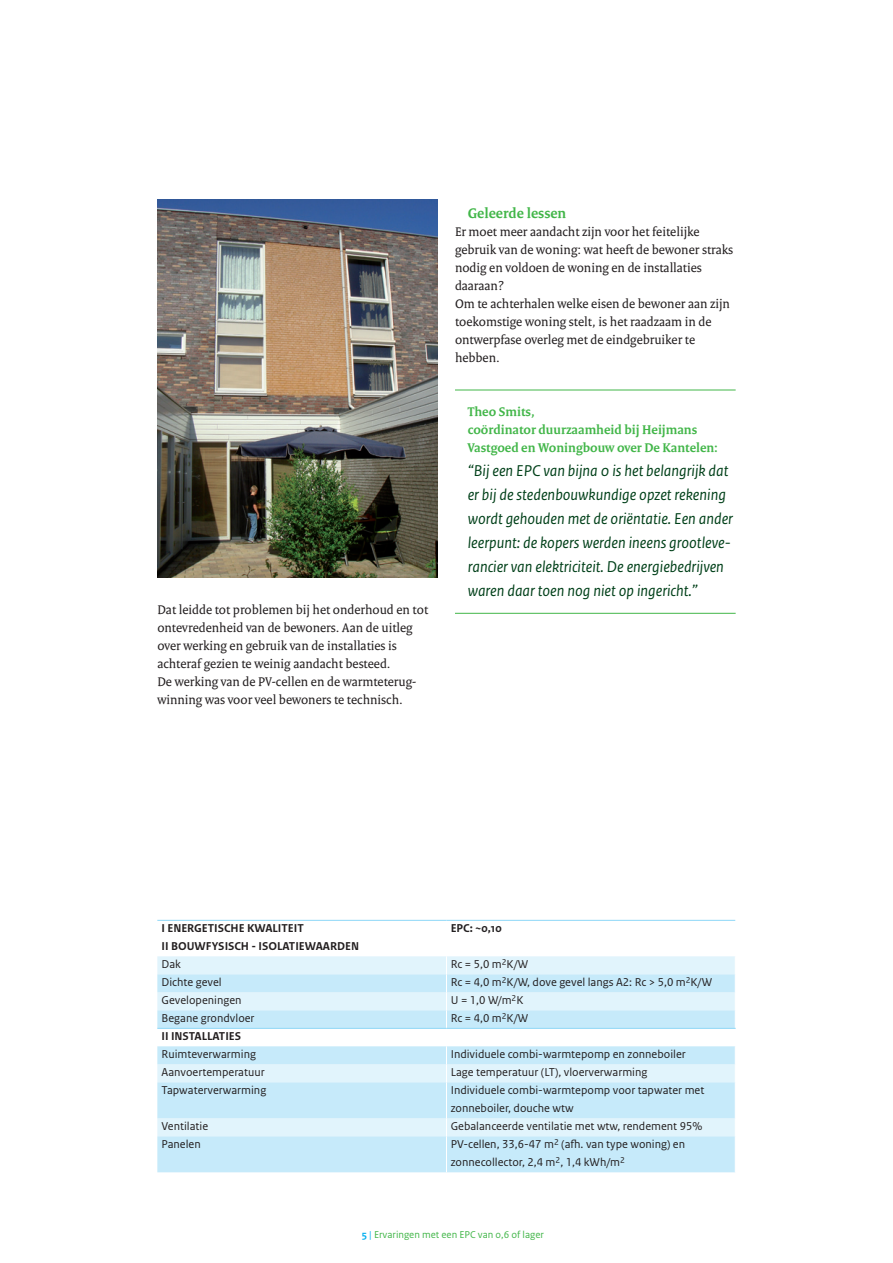
<style>
.page{position:relative;width:893px;height:1263px;background:#fff}
.page>*{position:absolute;margin:0;border:0;box-sizing:border-box;transform-origin:0 0}
.t1{font:italic 16.5px/24px "Rijksoverheid Sans Text";color:#004019}
.t2{font:700 15px "Rijksoverheid Serif";color:#42b649}
.t3{font:13.5px/18px "Rijksoverheid Serif";color:#231f20}
.t4{font:700 13.5px/18px "Rijksoverheid Serif";color:#42b649}
.t5{font:12px/18px "Rijksoverheid Sans Text";color:#231f20}
.t6{font:700 12px "Rijksoverheid Sans Text";color:#231f20}
.t7{font:10.5px "Rijksoverheid Sans Text";color:#42b649}
.s1{font-weight:700;color:#00aeef}
.s2{color:#00aeef}
</style>
<div class="page">
<hr style="left:455px;top:390px;width:281px;height:1px;background:#42b649">
<hr style="left:455px;top:613px;width:281px;height:1px;background:#42b649">
<img style="left:157px;top:200px;width:281px;height:378px">
<div style="left:157px;top:956px;width:578px;height:18px;background:#e1f4fc"></div>
<svg style="left:157px;top:974px;width:578px;height:198px;background:#d2eefa"></svg>
<svg style="left:446px;top:956px;width:1px;height:72px"></svg>
<svg style="left:446px;top:1046px;width:1px;height:36px"></svg>
<hr style="left:446px;top:1082px;width:1px;height:36px;background:#fff">
<svg style="left:446px;top:1118px;width:1px;height:18px"></svg>
<hr style="left:446px;top:1136px;width:1px;height:36px;background:#fff">
<hr style="left:157px;top:920px;width:289px;height:1px;background:#8dd7f7">
<hr style="left:446px;top:920px;width:289px;height:1px;background:#8dd7f7">
<hr style="left:157px;top:1028px;width:289px;height:1px;background:#8dd7f7">
<hr style="left:446px;top:1028px;width:290px;height:1px;background:#8dd7f7">
<p class="t2" style="left:468px;top:204px;width:100px">Geleerde lessen</p>
<p class="t3" style="left:455px;top:222px;width:280px">Er moet meer aandacht zijn voor het feitelijke gebruik van de woning: wat heeft de bewoner straks nodig en voldoen de woning en de installaties daaraan?<br>Om te achterhalen welke eisen de bewoner aan zijn toekomstige woning stelt, is het raadzaam in de ontwerpfase overleg met de eindgebruiker te hebben.</p>
<p class="t3" style="left:157px;top:600px;width:272px">Dat leidde tot problemen bij het onderhoud en tot ontevredenheid van de bewoners. Aan de uitleg over werking en gebruik van de installaties is achteraf gezien te weinig aandacht besteed.<br>De werking van de PV-cellen en de warmteterug&shy;winning was voor veel bewoners te technisch.</p>
<p class="t4" style="left:468px;top:402px;width:252px">Theo Smits,<br>coördinator duurzaamheid bij Heijmans<br>Vastgoed en Woningbouw over De Kantelen:</p>
<p class="t1" style="left:468px;top:459px;width:267px">“Bij een EPC van bijna 0 is het belangrijk dat er bij de stedenbouwkundige opzet rekening wordt gehouden met de oriëntatie. Een ander leerpunt: de kopers werden ineens grootleve&shy;rancier van elektriciteit. De energiebedrijven waren daar toen nog niet op ingericht.”</p>
<p class="t6" style="left:162px;top:921px;width:144px">I ENERGETISCHE KWALITEIT</p>
<p class="t6" style="left:451px;top:921px;width:53px">EPC: ~0,10</p>
<p class="t6" style="left:162px;top:939px;width:199px">II BOUWFYSISCH - ISOLATIEWAARDEN</p>
<p class="t5" style="left:162px;top:955px;width:21px">Dak</p>
<p class="t5" style="left:451px;top:955px;width:79px">Rc = 5,0 m<sup>2</sup>K/W</p>
<p class="t5" style="left:162px;top:973px;width:62px">Dichte gevel</p>
<p class="t5" style="left:451px;top:973px;width:263px">Rc = 4,0 m<sup>2</sup>K/W, dove gevel langs A2: Rc &gt; 5,0 m<sup>2</sup>K/W</p>
<p class="t5" style="left:162px;top:991px;width:81px">Gevelopeningen</p>
<p class="t5" style="left:451px;top:991px;width:74px">U = 1,0 W/m<sup>2</sup>K</p>
<p class="t5" style="left:162px;top:1009px;width:95px">Begane grondvloer</p>
<p class="t5" style="left:451px;top:1009px;width:79px">Rc = 4,0 m<sup>2</sup>K/W</p>
<p class="t6" style="left:162px;top:1029px;width:81px">II INSTALLATIES</p>
<p class="t5" style="left:162px;top:1045px;width:96px">Ruimteverwarming</p>
<p class="t5" style="left:451px;top:1045px;width:237px">Individuele combi-warmtepomp en zonneboiler</p>
<p class="t5" style="left:162px;top:1063px;width:105px">Aanvoertemperatuur</p>
<p class="t5" style="left:451px;top:1063px;width:198px">Lage temperatuur (LT), vloerverwarming</p>
<p class="t5" style="left:162px;top:1081px;width:106px">Tapwaterverwarming</p>
<p class="t5" style="left:451px;top:1081px;width:255px">Individuele combi-warmtepomp voor tapwater met zonneboiler, douche wtw</p>
<p class="t5" style="left:162px;top:1117px;width:48px">Ventilatie</p>
<p class="t5" style="left:451px;top:1117px;width:253px">Gebalanceerde ventilatie met wtw, rendement 95%</p>
<p class="t5" style="left:162px;top:1135px;width:41px">Panelen</p>
<p class="t5" style="left:451px;top:1135px;width:236px">PV-cellen, 33,6-47 m<sup>2</sup> (afh. van type woning) en zonnecollector, 2,4 m<sup>2</sup>, 1,4 kWh/m<sup>2</sup></p>
<p class="t7" style="left:362px;top:1229px;width:184px"><span class="s1">5</span> <span class="s2">|</span> Ervaringen met een EPC van 0,6 of lager</p>
</div>
